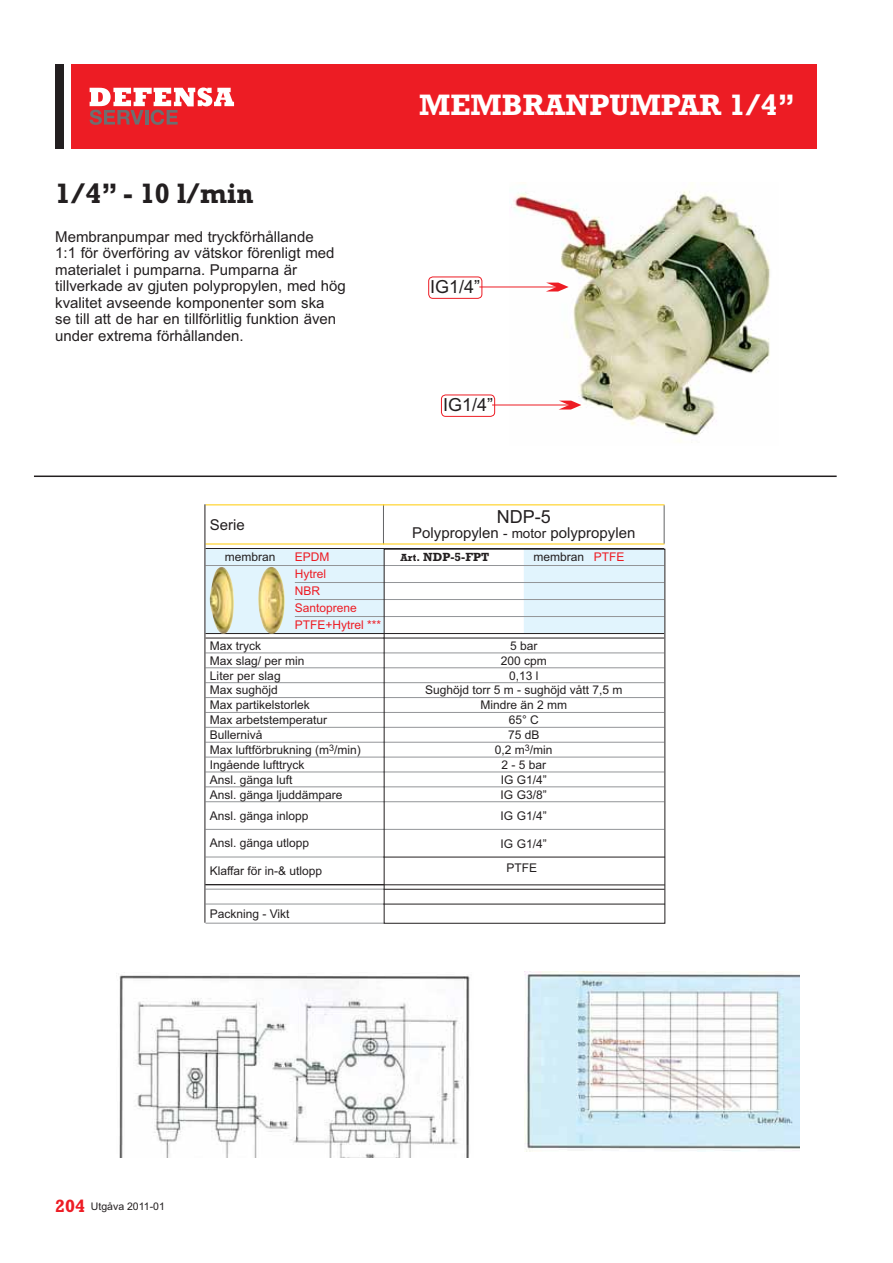
<style>
.page{position:relative;width:893px;height:1263px;background:#fff}
.page>*{position:absolute;margin:0;border:0;box-sizing:border-box;transform-origin:0 0}
.t1{font:700 30px "Rockwell";color:#fff}
.t2{font:700 28.5px "Rockwell";color:#231f20}
.t3{font:18px "Arial";color:#231f20}
.t4{font:15px/16.5px "Arial";color:#231f20}
.t5{font:12px/14.9px "Arial";color:#231f20;text-align:center}
.t6{font:12px/17px "Arial";color:#ed1c24}
.t7{font:700 12px "Rockwell";color:#231f20}
.t8{font:10.5px "Arial";color:#231f20}
.s1{font-size:13.5px}
.s2{font-size:10.5px}
.s3{color:#ed1c24}
.s4{font-family:"Rockwell";font-weight:700;font-size:18px;color:#ed1c24}
</style>
<div class="page">
<div style="left:71px;top:64px;width:745px;height:85px;background:#ed1c24"></div>
<div style="left:55px;top:64px;width:9px;height:85px;background:#231f20"></div>
<svg style="left:90px;top:87px;width:144px;height:38px"></svg>
<img style="left:509px;top:190px;width:261px;height:252px">
<div style="left:428px;top:277px;width:54px;height:22px;border:1px solid #ed1c24;border-radius:4px"></div>
<svg style="left:546px;top:283px;width:23px;height:9px"></svg>
<hr style="left:479px;top:287px;width:79px;height:1px;background:#ed1c24">
<img style="left:119px;top:975px;width:351px;height:183px">
<img style="left:524px;top:971px;width:275px;height:181px">
<div style="left:441px;top:395px;width:54px;height:22px;border:1px solid #ed1c24;border-radius:4px"></div>
<svg style="left:559px;top:401px;width:22px;height:9px"></svg>
<hr style="left:492px;top:405px;width:79px;height:1px;background:#ed1c24">
<svg style="left:205px;top:504px;width:460px;height:420px"></svg>
<hr style="left:383px;top:857px;width:282px;height:1px;background:#231f20">
<hr style="left:384px;top:889px;width:280px;height:1px;background:#231f20">
<hr style="left:383px;top:904px;width:282px;height:1px;background:#231f20">
<hr style="left:205px;top:884px;width:460px;height:1px;background:#231f20">
<hr style="left:34px;top:476px;width:803px;height:1px;background:#231f20">
<h2 class="t2" style="left:55px;top:183px;width:200px">1/4” - 10 l/min</h2>
<p class="t4" style="left:55px;top:230px;width:292px">Membranpumpar med tryckförhållande<br>1:1 för överföring av vätskor förenligt med materialet i pumparna. Pumparna är tillverkade av gjuten polypropylen, med hög kvalitet avseende komponenter som ska<br>se till att de har en tillförlitlig funktion även under extrema förhållanden.</p>
<h1 class="t1" style="left:419px;top:95px;width:377px">MEMBRANPUMPAR 1/4”</h1>
<h3 class="t3" style="left:430px;top:280px;width:52px">IG1/4”</h3>
<h3 class="t3" style="left:443px;top:398px;width:52px">IG1/4”</h3>
<p class="t4" style="left:210px;top:518px;width:37px">Serie</p>
<p class="t5" style="left:225px;top:551px;width:52px">membran</p>
<p class="t6" style="left:295px;top:550px;width:88px">EPDM<br>Hytrel<br>NBR<br>Santoprene<br>PTFE+Hytrel ***</p>
<p class="t5" style="left:210px;top:639px;width:153px;text-align:left">Max tryck<br>Max slag/ per min<br>Liter per slag<br>Max sughöjd<br>Max partikelstorlek<br>Max arbetstemperatur<br>Bullernivå<br>Max luftförbrukning (m<sup>3</sup>/min)<br>Ingående lufttryck<br>Ansl. gänga luft<br>Ansl. gänga ljuddämpare</p>
<p class="t5" style="left:210px;top:809px;width:100px">Ansl. gänga inlopp</p>
<p class="t5" style="left:210px;top:837px;width:101px">Ansl. gänga utlopp</p>
<p class="t5" style="left:210px;top:865px;width:114px">Klaffar för in-&amp; utlopp</p>
<p class="t5" style="left:210px;top:907px;width:81px">Packning - Vikt</p>
<h3 class="t3" style="left:497px;top:511px;width:55px">NDP-5</h3>
<p class="t4" style="left:412px;top:526px;width:225px">Polypropylen <span class="s1">- motor</span> polypropylen</p>
<p class="t7" style="left:400px;top:553px;width:90px"><span class="s2">Art.</span> NDP-5-FPT</p>
<p class="t5" style="left:533px;top:551px;width:93px">membran <span class="s3">PTFE</span></p>
<p class="t5" style="left:425px;top:639px;width:199px">5 bar<br>200 cpm<br>0,13 l<br>Sughöjd torr 5 m - sughöjd vått 7,5 m<br>Mindre än 2 mm<br>65° C<br>75 dB<br>0,2 m<sup>3</sup>/min<br>2 - 5 bar<br>IG G1/4”<br>IG G3/8”</p>
<p class="t5" style="left:501px;top:809px;width:48px">IG G1/4”</p>
<p class="t5" style="left:501px;top:837px;width:48px">IG G1/4”</p>
<p class="t5" style="left:507px;top:862px;width:32px">PTFE</p>
<p class="t8" style="left:55px;top:1202px;width:111px"><span class="s4">204</span> Utgåva 2011-01</p>
</div>
